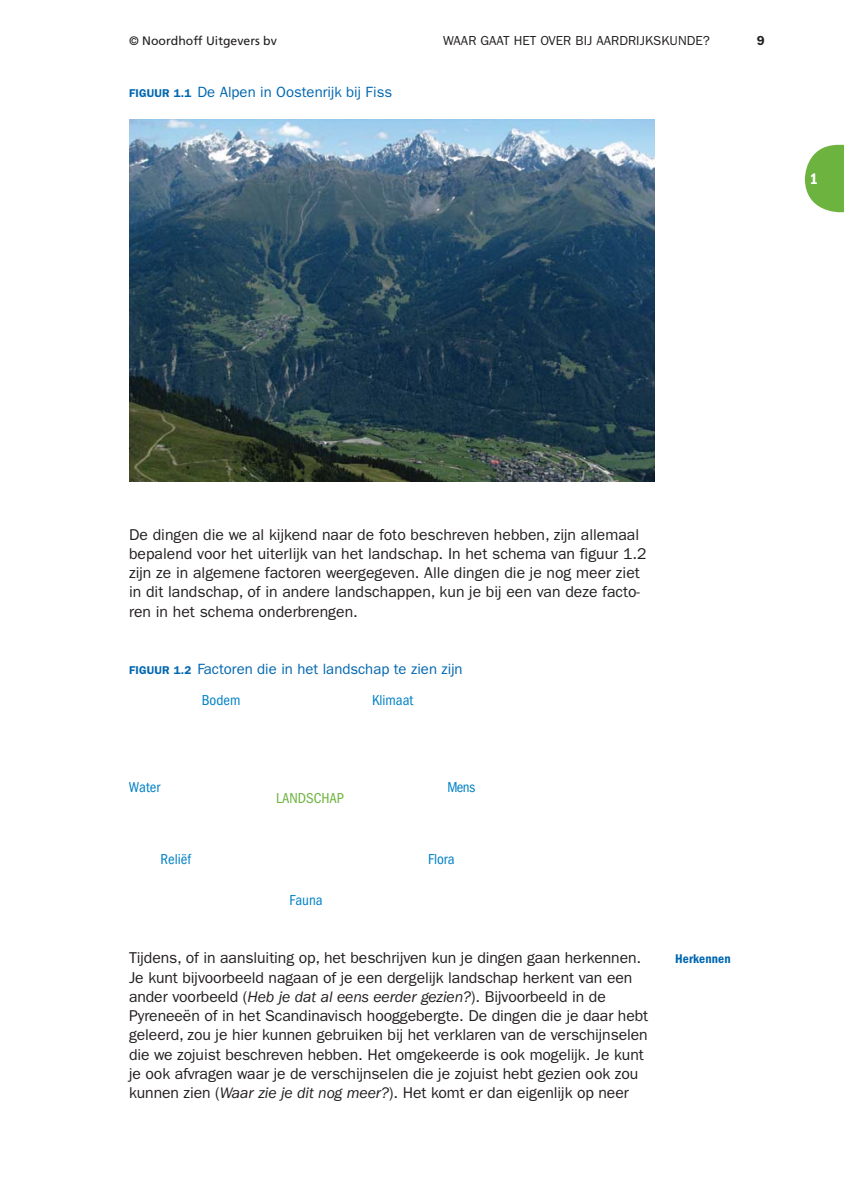
<style>
.page{position:relative;width:844px;height:1191px;background:#fff}
.page>*{position:absolute;margin:0;border:0;box-sizing:border-box;transform-origin:0 0}
.t1{font:15.75px/19.2px "ITC Franklin Gothic Std";letter-spacing:-.005em;color:#231f20}
.t2{font:15.75px "ITC Franklin Gothic Std Dm Cd";color:#fff}
.t3{font:14.88px/30.6px "ITC Franklin Gothic Std";color:#0067b1}
.t4{font:condensed 14.88px "ITC Franklin Gothic Std";color:#0081c6}
.t5{font:condensed 14.88px "ITC Franklin Gothic Std";color:#6db33f}
.t6{font:13.12px "ITC Franklin Gothic Std";letter-spacing:.005em;color:#231f20}
.t7{font:13.12px "ITC Franklin Gothic Std Dm Cd";letter-spacing:.01em;color:#0067b1}
.t8{font:600 13.12px "ITC Franklin Gothic Std";color:#231f20}
.t9{font:12.25px "Frutiger LT Std";color:#231f20}
.s1{font-weight:600;font-size:11.38px}
.s2{font-stretch:condensed;color:#0081c6}
.s3{font-style:italic}
</style>
<div class="page">
<svg style="left:804px;top:145px;width:39px;height:67px"></svg>
<img style="left:129px;top:119px;width:525px;height:363px">
<p class="t9" style="left:129px;top:34px;width:149px">© Noordhoff Uitgevers bv</p>
<p class="t6" style="left:443px;top:35px;width:268px">WAAR GAAT HET OVER BIJ AARDRIJKSKUNDE?</p>
<p class="t8" style="left:756px;top:35px;width:9px">9</p>
<p class="t3" style="left:129px;top:78px;width:264px"><span class="s1">FIGUUR 1.1</span> De Alpen in Oostenrijk bij Fiss</p>
<p class="t2" style="left:809px;top:172px;width:10px">1</p>
<p class="t1" style="left:129px;top:526px;width:519px">De dingen die we al kijkend naar de foto beschreven hebben, zijn allemaal bepalend voor het uiterlijk van het landschap. In het schema van figuur 1.2 zijn ze in algemene factoren weergegeven. Alle dingen die je nog meer ziet in dit landschap, of in andere landschappen, kun je bij een van deze facto&shy;ren in het schema onderbrengen.</p>
<p class="t3" style="left:202px;top:655px;width:262px;text-indent:-73px"><span class="s1">FIGUUR 1.2</span> Factoren die in het landschap te zien zijn<br><span class="s2">Bodem</span></p>
<p class="t4" style="left:372px;top:694px;width:43px">Klimaat</p>
<p class="t4" style="left:129px;top:781px;width:33px">Water</p>
<p class="t4" style="left:160px;top:853px;width:32px">Reliëf</p>
<p class="t5" style="left:276px;top:792px;width:69px">LANDSCHAP</p>
<p class="t4" style="left:289px;top:894px;width:35px">Fauna</p>
<p class="t4" style="left:447px;top:781px;width:29px">Mens</p>
<p class="t4" style="left:428px;top:853px;width:28px">Flora</p>
<p class="t1" style="left:129px;top:950px;width:520px">Tijdens, of in aansluiting op, het beschrijven kun je dingen gaan herkennen .<br>Je kunt bijvoorbeeld nagaan of je een dergelijk landschap herkent van een ander voorbeeld (<span class="s3">Heb je dat al eens eerder gezien?</span>). Bijvoorbeeld in de Pyreneeën of in het Scandinavisch hooggebergte. De dingen die je daar hebt geleerd, zou je hier kunnen gebruiken bij het verklaren van de verschijnselen die we zojuist beschreven hebben. Het omgekeerde is ook mogelijk. Je kunt je ook afvragen waar je de verschijnselen die je zojuist hebt gezien ook zou kunnen zien (<span class="s3">Waar zie je dit nog meer?</span>). Het komt er dan eigenlijk op neer</p>
<p class="t7" style="left:675px;top:954px;width:57px">Herkennen</p>
</div>
